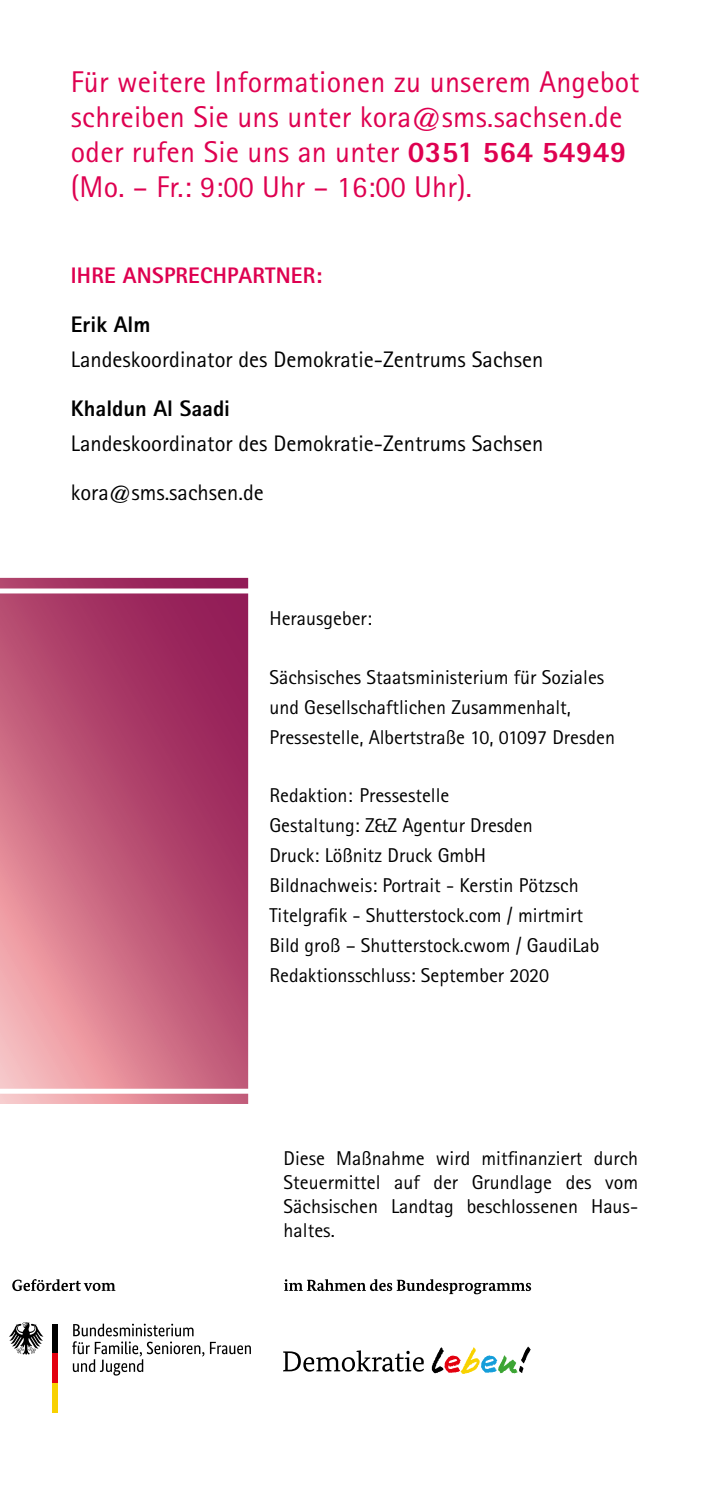
<style>
.page{position:relative;width:702px;height:1489px;background:#fff}
.page>*{position:absolute;margin:0;border:0;box-sizing:border-box;transform-origin:0 0}
.Fließtexte_P_Rückseite_Information{font:30px/35px "Rotis Sans Serif Std";letter-spacing:.01em;color:#de0050}
.Fließtexte_P_Rückseite_Ansprechpartner{font:22.5px/35px "Rotis Sans Serif Std";color:#000}
.Fließtexte_P_Rückseite_Ansprechpartner-2{font:800 22.5px "Rotis Sans Serif Std";letter-spacing:.01em;color:#de0050}
.Fließtexte_P_Rückseite_Impressum{font:20px/30px "Rotis Sans Serif Std";color:#000}
.Fließtexte_P_Rückseite_Förderhinweis{font:20px/24px "Rotis Sans Serif Std";color:#000;text-align:justify}
.s1{font-weight:800}
</style>
<div class="page">
<svg style="left:0;top:578px;width:248px;height:525px"></svg>
<div style="left:52px;top:1323px;width:6px;height:30px;background:#000"></div>
<div style="left:52px;top:1353px;width:6px;height:29px;background:#e3000f"></div>
<div style="left:52px;top:1382px;width:6px;height:30px;background:#f8d100"></div>
<svg style="left:9px;top:1322px;width:34px;height:32px"></svg>
<svg style="left:12px;top:1279px;width:103px;height:11px"></svg>
<svg style="left:284px;top:1279px;width:247px;height:15px"></svg>
<svg style="left:72px;top:1323px;width:179px;height:52px"></svg>
<svg style="left:283px;top:1350px;width:141px;height:21px"></svg>
<svg style="left:432px;top:1346px;width:99px;height:27px"></svg>
<p class="Fließtexte_P_Rückseite_Information" style="left:71px;top:64px;width:570px">Für weitere Informationen zu unserem Angebot schreiben Sie uns unter kora@sms.sachsen.de oder rufen Sie uns an unter <span class="s1">0351 564 54949 </span>(Mo. – Fr.: 9:00 Uhr – 16:00 Uhr).</p>
<p class="Fließtexte_P_Rückseite_Ansprechpartner-2" style="left:71px;top:261px;width:253px">IHRE ANSPRECHPARTNER:</p>
<p class="Fließtexte_P_Rückseite_Ansprechpartner" style="left:71px;top:307px;width:474px"><span class="s1">Erik Alm<br></span>Landeskoordinator des Demokratie-Zentrums Sachsen</p>
<p class="Fließtexte_P_Rückseite_Ansprechpartner" style="left:71px;top:391px;width:474px"><span class="s1">Khaldun Al Saadi<br></span>Landeskoordinator des Demokratie-Zentrums Sachsen</p>
<p class="Fließtexte_P_Rückseite_Ansprechpartner" style="left:71px;top:475px;width:194px">kora@sms.sachsen.de</p>
<p class="Fließtexte_P_Rückseite_Impressum" style="left:269px;top:603px;width:104px">Herausgeber:</p>
<p class="Fließtexte_P_Rückseite_Impressum" style="left:269px;top:661px;width:347px">Sächsisches Staatsministerium für Soziales und Gesellschaftlichen Zusammenhalt,<br>Pressestelle, Albertstraße 10, 01097 Dresden</p>
<p class="Fließtexte_P_Rückseite_Impressum" style="left:269px;top:780px;width:331px">Redaktion: Pressestelle<br>Gestaltung: Z&amp;Z Agentur Dresden<br>Druck: Lößnitz Druck GmbH<br>Bildnachweis: Portrait - Kerstin Pötzsch Titelgrafik - Shutterstock.com / mirtmirt Bild groß – Shutterstock.cwom / GaudiLab Redaktionsschluss: September 2020</p>
<p class="Fließtexte_P_Rückseite_Förderhinweis" style="left:283px;top:1145px;width:356px">Diese Maßnahme wird mitfinanziert durch Steuermittel auf der Grundlage des vom Sächsischen Landtag beschlossenen Haus&shy;haltes.</p>
</div>
